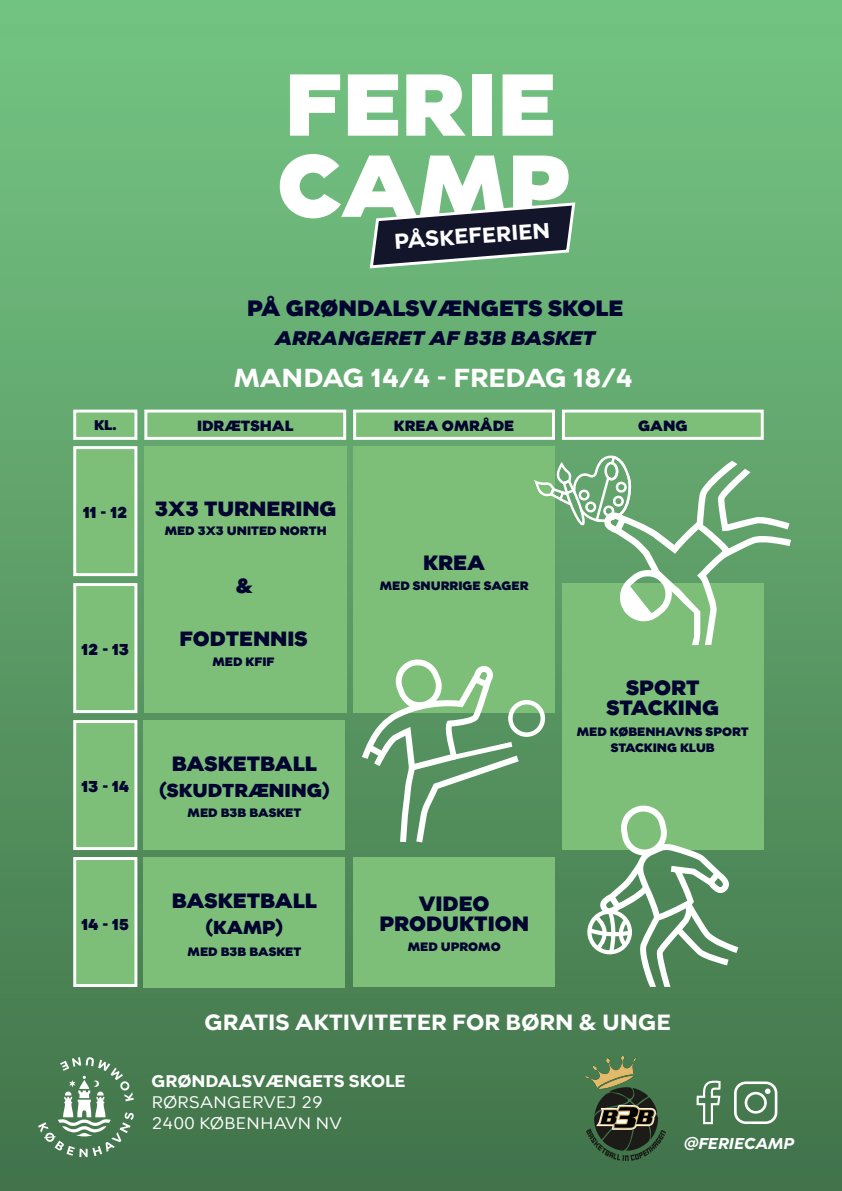
<style>
.page{position:relative;width:842px;height:1191px;background:#fff}
.page>*{position:absolute;margin:0;border:0;box-sizing:border-box;transform-origin:0 0}
.t1{font:700 26px "KBH";color:#fff}
.t2{font:900 22.2px "KBH";color:#000430}
.t3{font:700 22px "KBH";color:#fff}
.t4{font:700 21.4px "KBH";color:#fff}
.t5{font:900 20.7px/20.2px "KBH";color:#000430;text-align:center}
.t6{font:900 20.6px "KBH";color:#000430}
.t7{font:italic 900 19.7px "KBH";color:#000430}
.t8{font:900 18.7px "KBH";color:#000430}
.t9{font:16.8px "KBH";color:#fff}
.t10{font:700 16.8px "KBH";color:#fff}
.t11{font:900 15.8px "KBH";color:#000430}
.t12{font:italic 700 15.3px "KBH Tekst";color:#fff}
.t13{font:900 14.8px "KBH";color:#000430}
.t14{font:900 14px "KBH";color:#000430}
.t15{font:900 12.2px/15.8px "KBH";color:#000430;text-align:center}
</style>
<div class="page">
<div style="left:0;top:0;width:842px;height:1191px;background:linear-gradient(to bottom,#76c684,#42734a)"></div>
<svg style="left:38px;top:1057px;width:96px;height:100px;background:#66916e"></svg>
<svg style="left:696px;top:1080px;width:25px;height:44px"></svg>
<svg style="left:734px;top:1081px;width:43px;height:43px"></svg>
<div style="left:144px;top:409px;width:202px;height:31px;background:#7dbf79;border:3px solid #fff"></div>
<div style="left:353px;top:409px;width:202px;height:31px;background:#7dbf79;border:3px solid #fff"></div>
<div style="left:562px;top:409px;width:202px;height:31px;background:#7dbf79;border:3px solid #fff"></div>
<div style="left:73px;top:409px;width:64px;height:31px;background:#7dbf79;border:3px solid #fff"></div>
<div style="left:144px;top:720px;width:201px;height:129px;background:#7dbf79"></div>
<div style="left:144px;top:857px;width:201px;height:130px;background:#7dbf79"></div>
<div style="left:353px;top:446px;width:202px;height:267px;background:#7dbf79"></div>
<div style="left:353px;top:857px;width:202px;height:130px;background:#7dbf79"></div>
<div style="left:562px;top:583px;width:202px;height:266px;background:#7dbf79"></div>
<svg style="left:290px;top:74px;width:50px;height:62px"></svg>
<svg style="left:348px;top:74px;width:50px;height:62px"></svg>
<svg style="left:406px;top:74px;width:60px;height:62px"></svg>
<div style="left:472px;top:74px;width:19px;height:62px;background:#fff"></div>
<svg style="left:503px;top:74px;width:50px;height:62px"></svg>
<svg style="left:280px;top:154px;width:297px;height:116px"></svg>
<svg style="left:587px;top:805px;width:151px;height:182px"></svg>
<svg style="left:534px;top:455px;width:257px;height:190px"></svg>
<div style="left:144px;top:447px;width:202px;height:266px;background:#7dbf79"></div>
<div style="left:73px;top:446px;width:64px;height:130px;background:#7dbf79;border:3px solid #fff"></div>
<div style="left:73px;top:583px;width:64px;height:130px;background:#7dbf79;border:3px solid #fff"></div>
<div style="left:73px;top:720px;width:64px;height:130px;background:#7dbf79;border:3px solid #fff"></div>
<div style="left:73px;top:857px;width:64px;height:130px;background:#7dbf79;border:3px solid #fff"></div>
<svg style="left:362px;top:659px;width:157px;height:183px"></svg>
<div style="left:508px;top:700px;width:37px;height:37px;border:5px solid #fff;border-radius:50%"></div>
<img style="left:585px;top:1055px;width:80px;height:105px">
<p class="t4" style="left:393px;top:228px;width:158px;rotate:-4deg">PÅSKEFERIEN</p>
<p class="t2" style="left:247px;top:295px;width:378px">PÅ GRØNDALSVÆNGETS SKOLE</p>
<p class="t7" style="left:275px;top:326px;width:322px">ARRANGERET AF B3B BASKET</p>
<p class="t1" style="left:234px;top:362px;width:400px">MANDAG 14/4 - FREDAG 18/4</p>
<p class="t14" style="left:94px;top:417px;width:24px">KL.</p>
<p class="t13" style="left:197px;top:417px;width:98px">IDRÆTSHAL</p>
<p class="t13" style="left:394px;top:417px;width:122px">KREA OMRÅDE</p>
<p class="t13" style="left:638px;top:417px;width:51px">GANG</p>
<p class="t11" style="left:83px;top:503px;width:46px">11 - 12</p>
<p class="t11" style="left:81px;top:639px;width:49px">12 - 13</p>
<p class="t6" style="left:155px;top:496px;width:183px">3X3 TURNERING</p>
<p class="t15" style="left:165px;top:523px;width:163px">MED 3X3 UNITED NORTH</p>
<p class="t6" style="left:236px;top:573px;width:18px">&amp;</p>
<p class="t6" style="left:179px;top:626px;width:130px">FODTENNIS</p>
<p class="t15" style="left:213px;top:653px;width:63px">MED KFIF</p>
<p class="t11" style="left:81px;top:776px;width:49px">13 - 14</p>
<p class="t5" style="left:172px;top:753px;width:147px">BASKETBALL</p>
<p class="t8" style="left:159px;top:779px;width:173px">(SKUDTRÆNING)</p>
<p class="t15" style="left:188px;top:805px;width:115px">MED B3B BASKET</p>
<p class="t5" style="left:423px;top:553px;width:64px">KREA</p>
<p class="t15" style="left:380px;top:578px;width:150px">MED SNURRIGE SAGER</p>
<p class="t5" style="left:606px;top:678px;width:114px">SPORT<br>STACKING</p>
<p class="t15" style="left:577px;top:724px;width:173px">MED KØBENHAVNS SPORT<br>STACKING KLUB</p>
<p class="t11" style="left:81px;top:915px;width:49px">14 - 15</p>
<p class="t5" style="left:172px;top:891px;width:147px">BASKETBALL</p>
<p class="t8" style="left:205px;top:916px;width:80px">(KAMP)</p>
<p class="t15" style="left:188px;top:944px;width:115px">MED B3B BASKET</p>
<p class="t5" style="left:419px;top:893px;width:72px">VIDEO</p>
<p class="t5" style="left:379px;top:913px;width:151px">PRODUKTION</p>
<p class="t15" style="left:408px;top:939px;width:94px">MED UPROMO</p>
<p class="t3" style="left:205px;top:1009px;width:468px">GRATIS AKTIVITETER FOR BØRN &amp; UNGE</p>
<p class="t10" style="left:151px;top:1070px;width:256px">GRØNDALSVÆNGETS SKOLE</p>
<p class="t9" style="left:151px;top:1091px;width:173px">RØRSANGERVEJ 29</p>
<p class="t9" style="left:151px;top:1112px;width:192px">2400 KØBENHAVN NV</p>
<p class="t12" style="left:684px;top:1134px;width:112px">@FERIECAMP</p>
</div>
